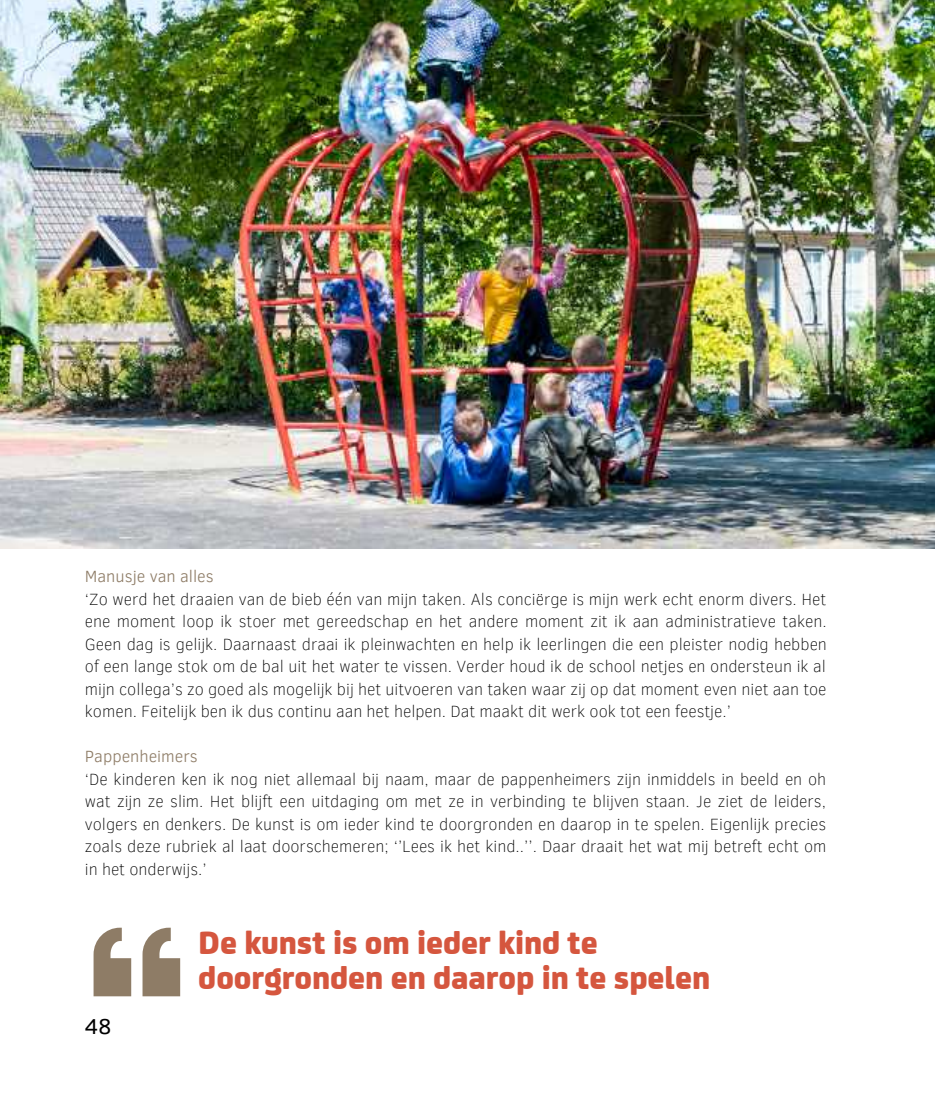
<style>
.page{position:relative;width:935px;height:1106px;background:#fff}
.page>*{position:absolute;margin:0;border:0;box-sizing:border-box;transform-origin:0 0}
.t1{font:800 34.2px/35px "FS Joey";color:#d5563e}
.t2{font:22.2px "Clear Sans";color:#000}
.t3{font:100 16.65px/22.5px "Clear Sans";color:#000;text-align:justify}
.t4{font:300 16.65px "Clear Sans";color:#8e7c66}
</style>
<div class="page">
<svg style="left:94px;top:928px;width:86px;height:68px"></svg>
<img style="left:0;top:0;width:935px;height:548px">
<p class="t4" style="left:85px;top:564px;width:130px">Manusje van alles</p>
<p class="t3" style="left:85px;top:587px;width:743px">‘Zo werd het draaien van de bieb één van mijn taken. Als conciërge is mijn werk echt enorm divers. Het ene moment loop ik stoer met gereedschap en het andere moment zit ik aan administratieve taken.<br>Geen dag is gelijk. Daarnaast draai ik pleinwachten en help ik leerlingen die een pleister nodig hebben of een lange stok om de bal uit het water te vissen. Verder houd ik de school netjes en ondersteun ik al mijn collega’s zo goed als mogelijk bij het uitvoeren van taken waar zij op dat moment even niet aan toe komen. Feitelijk ben ik dus continu aan het helpen. Dat maakt dit werk ook tot een feestje.’</p>
<p class="t4" style="left:85px;top:744px;width:114px">Pappenheimers</p>
<p class="t3" style="left:85px;top:767px;width:743px">‘De kinderen ken ik nog niet allemaal bij naam, maar de pappenheimers zijn inmiddels in beeld en oh wat zijn ze slim. Het blijft een uitdaging om met ze in verbinding te blijven staan. Je ziet de leiders, volgers en denkers. De kunst is om ieder kind te doorgronden en daarop in te spelen. Eigenlijk precies zoals deze rubriek al laat doorschemeren; ‘’Lees ik het kind..’’. Daar draait het wat mij betreft echt om in het onderwijs.’</p>
<h2 class="t2" style="left:85px;top:1010px;width:28px">48</h2>
<h1 class="t1" style="left:198px;top:926px;width:513px">De kunst is om ieder kind te doorgronden en daarop in te spelen</h1>
</div>
